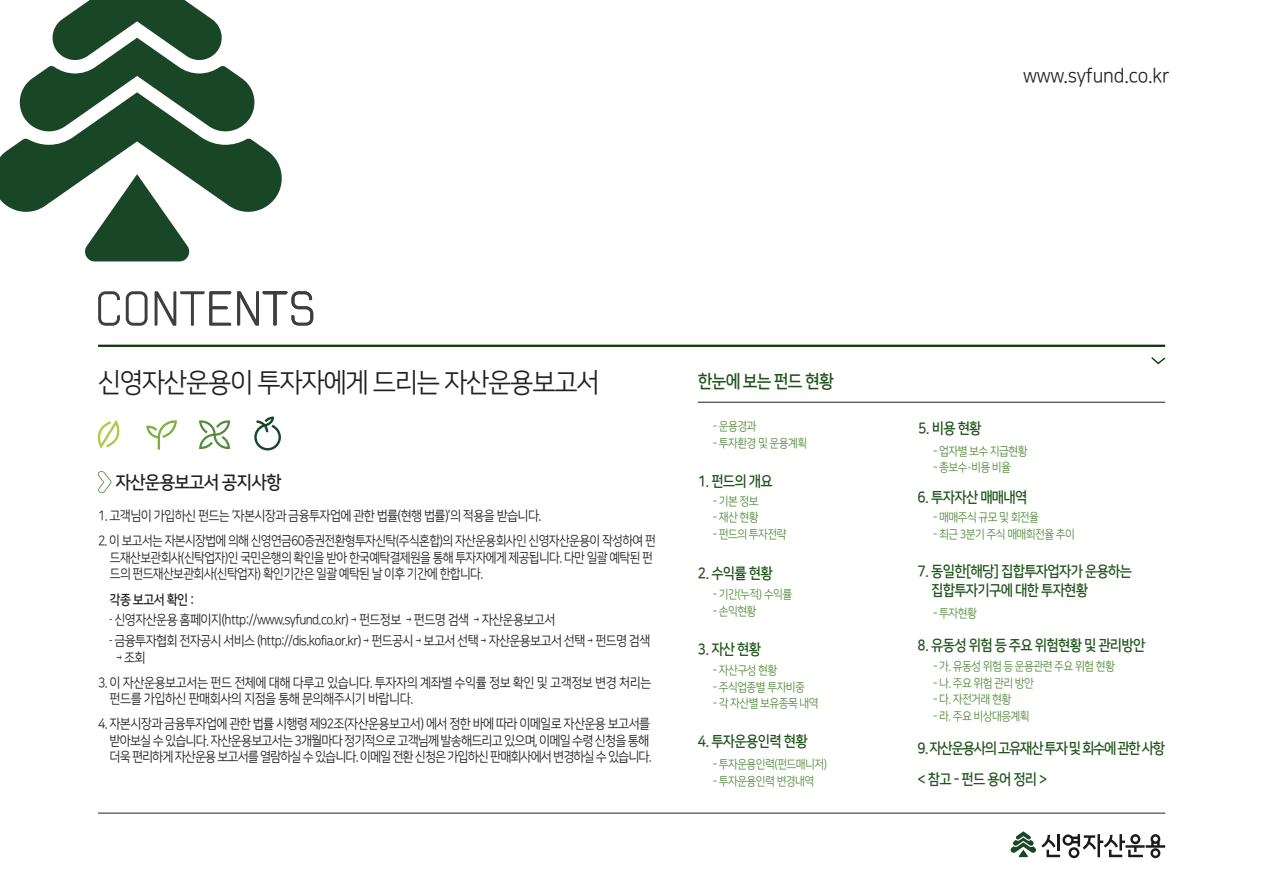
<style>
.page{position:relative;width:1263px;height:893px;background:#fff}
.page>*{position:absolute;margin:0;border:0;box-sizing:border-box;transform-origin:0 0}
.t1{font:27px "Nanum Square R";letter-spacing:-.05em;color:#231f20;scale:.95 1}
.t2{font:19.5px "Nanum Square R";letter-spacing:-.01em;color:#231f20;scale:.95 1}
.t3{font:18px "Nanum Square B";letter-spacing:-.05em;color:#231f20;scale:.95 1}
.t4{font:18px "Nanum Square B";letter-spacing:-.05em;color:#1e541a;scale:.9 1}
.t5{font:15px "Nanum Square B";letter-spacing:-.05em;color:#1e541a;scale:.9 1}
.t6{font:15px "Nanum Square B";letter-spacing:-.09em;color:#1e541a;scale:.9 1}
.t7{font:13.5px "Nanum Square R";letter-spacing:-.05em;color:#231f20;scale:.9 1}
.t8{font:13.5px "Nanum Square R";letter-spacing:-.05em;color:#231f20;scale:.5 1}
.t9{font:13.5px "Nanum Square R";letter-spacing:-.05em;color:#231f20;scale:.88 1}
.t10{font:13.5px "Nanum Square R";letter-spacing:-.07em;color:#231f20;scale:.9 1}
.t11{font:13.5px "Nanum Square R";letter-spacing:-.075em;color:#231f20;scale:.9 1}
.t12{font:13.5px "Nanum Square B";letter-spacing:-.05em;color:#231f20;scale:.9 1}
.t13{font:12px "Nanum Square R";letter-spacing:-.05em;color:#528b3c;scale:.9 1}
</style>
<div class="page">
<svg style="left:98px;top:291px;width:22px;height:35px"></svg>
<svg style="left:126px;top:291px;width:22px;height:35px"></svg>
<svg style="left:155px;top:291px;width:76px;height:35px"></svg>
<svg style="left:237px;top:291px;width:76px;height:35px"></svg>
<hr style="left:98px;top:345px;width:1067px;height:2px;background:#0b3705">
<hr style="left:98px;top:813px;width:1067px;height:1px;background:#231f20">
<svg style="left:1151px;top:357px;width:14px;height:7px"></svg>
<svg style="left:98px;top:471px;width:14px;height:22px"></svg>
<hr style="left:698px;top:402px;width:467px;height:1px;background:#231f20">
<svg style="left:0;top:0;width:282px;height:261px"></svg>
<svg style="left:1011px;top:831px;width:154px;height:27px"></svg>
<svg style="left:97px;top:420px;width:23px;height:29px"></svg>
<svg style="left:146px;top:420px;width:31px;height:30px"></svg>
<svg style="left:199px;top:420px;width:31px;height:29px"></svg>
<svg style="left:254px;top:417px;width:27px;height:33px"></svg>
<p class="t2" style="left:1023px;top:66px;width:156px">www.syfund.co.kr</p>
<p class="t1" style="left:98px;top:369px;width:530px">신영자산운용이 투자자에게 드리는 자산운용보고서</p>
<p class="t3" style="left:116px;top:473px;width:176px">자산운용보고서 공지사항</p>
<p class="t7" style="left:98px;top:509px;width:494px">1. 고객님이 가입하신 펀드는 ‘자본시장과 금융투자업에 관한 법률(현행 법률)’의 적용을 받습니다.</p>
<p class="t7" style="left:98px;top:534px;width:621px">2. 이 보고서는 자본시장법에 의해 신영연금60증권전환형투자신탁(주식혼합)의 자산운용회사인 신영자산운용이 작성하여 펀</p>
<p class="t9" style="left:110px;top:550px;width:619px">드재산보관회사(신탁업자)인 국민은행의 확인을 받아 한국예탁결제원을 통해 투자자에게 제공됩니다. 다만 일괄 예탁된 펀</p>
<p class="t9" style="left:110px;top:567px;width:426px">드의 펀드재산보관회사(신탁업자) 확인기간은 일괄 예탁된 날 이후 기간에 한합니다.</p>
<p class="t12" style="left:110px;top:592px;width:96px">각종 보고서 확인 :</p>
<p class="t8" style="left:110px;top:613px;width:893px">- 신영자산운용 홈페이지(http://www.syfund.co.kr) → 펀드정보 → 펀드명 검색 → 자산운용보고서</p>
<p class="t8" style="left:110px;top:634px;width:1083px">- 금융투자협회 전자공시 서비스 (http://dis.kofia.or.kr) → 펀드공시 → 보고서 선택 → 자산운용보고서 선택 → 펀드명 검색</p>
<p class="t8" style="left:116px;top:650px;width:60px">→ 조회</p>
<p class="t7" style="left:98px;top:675px;width:616px">3. 이 자산운용보고서는 펀드 전체에 대해 다루고 있습니다. 투자자의 계좌별 수익률 정보 확인 및 고객정보 변경 처리는</p>
<p class="t7" style="left:110px;top:692px;width:339px">펀드를 가입하신 판매회사의 지점을 통해 문의해주시기 바랍니다.</p>
<p class="t7" style="left:98px;top:717px;width:615px">4. 자본시장과 금융투자업에 관한 법률 시행령 제92조(자산운용보고서) 에서 정한 바에 따라 이메일로 자산운용 보고서를</p>
<p class="t10" style="left:110px;top:733px;width:601px">받아보실 수 있습니다. 자산운용보고서는 3개월마다 정기적으로 고객님께 발송해드리고 있으며, 이메일 수령 신청을 통해</p>
<p class="t11" style="left:110px;top:750px;width:604px">더욱 편리하게 자산운용 보고서를 열람하실 수 있습니다. 이메일 전환 신청은 가입하신 판매회사에서 변경하실 수 있습니다.</p>
<p class="t4" style="left:698px;top:372px;width:153px">한눈에 보는 펀드 현황</p>
<p class="t13" style="left:713px;top:420px;width:50px">- 운용경과</p>
<p class="t13" style="left:713px;top:437px;width:107px">- 투자환경 및 운용계획</p>
<p class="t5" style="left:698px;top:473px;width:85px">1. 펀드의 개요</p>
<p class="t13" style="left:713px;top:495px;width:53px">- 기본 정보</p>
<p class="t13" style="left:713px;top:511px;width:53px">- 재산 현황</p>
<p class="t13" style="left:713px;top:528px;width:83px">- 펀드의 투자전략</p>
<p class="t5" style="left:698px;top:565px;width:85px">2. 수익률 현황</p>
<p class="t13" style="left:713px;top:588px;width:90px">- 기간(누적) 수익률</p>
<p class="t13" style="left:713px;top:605px;width:50px">- 손익현황</p>
<p class="t5" style="left:698px;top:642px;width:72px">3. 자산 현황</p>
<p class="t13" style="left:713px;top:664px;width:73px">- 자산구성 현황</p>
<p class="t13" style="left:713px;top:681px;width:104px">- 주식업종별 투자비중</p>
<p class="t13" style="left:713px;top:697px;width:119px">- 각 자산별 보유종목 내역</p>
<p class="t5" style="left:698px;top:734px;width:124px">4. 투자운용인력 현황</p>
<p class="t13" style="left:713px;top:758px;width:129px">- 투자운용인력(펀드매니저)</p>
<p class="t13" style="left:713px;top:775px;width:114px">- 투자운용인력 변경내역</p>
<p class="t5" style="left:918px;top:420px;width:72px">5. 비용 현황</p>
<p class="t13" style="left:933px;top:445px;width:107px">- 업자별 보수 지급현황</p>
<p class="t13" style="left:933px;top:461px;width:88px">- 총보수·비용 비율</p>
<p class="t13" style="left:933px;top:511px;width:119px">- 매매주식 규모 및 회전율</p>
<p class="t13" style="left:933px;top:528px;width:159px">- 최근 3분기 주식 매매회전율 추이</p>
<p class="t5" style="left:918px;top:490px;width:124px">6. 투자자산 매매내역</p>
<p class="t5" style="left:918px;top:563px;width:240px">7. 동일한[해당] 집합투자업자가 운용하는</p>
<p class="t5" style="left:931px;top:583px;width:176px">집합투자기구에 대한 투자현황</p>
<p class="t13" style="left:933px;top:607px;width:50px">- 투자현황</p>
<p class="t5" style="left:918px;top:637px;width:255px">8. 유동성 위험 등 주요 위험현황 및 관리방안</p>
<p class="t13" style="left:933px;top:660px;width:203px">- 가. 유동성 위험 등 운용관련 주요 위험 현황</p>
<p class="t13" style="left:933px;top:677px;width:114px">- 나. 주요 위험 관리 방안</p>
<p class="t13" style="left:933px;top:693px;width:88px">- 다. 자전거래 현황</p>
<p class="t13" style="left:933px;top:710px;width:109px">- 라. 주요 비상대응계획</p>
<p class="t6" style="left:918px;top:740px;width:277px">9. 자산운용사의 고유재산 투자 및 회수에 관한 사항</p>
<p class="t5" style="left:918px;top:771px;width:146px">&lt; 참고 - 펀드 용어 정리 &gt;</p>
</div>
